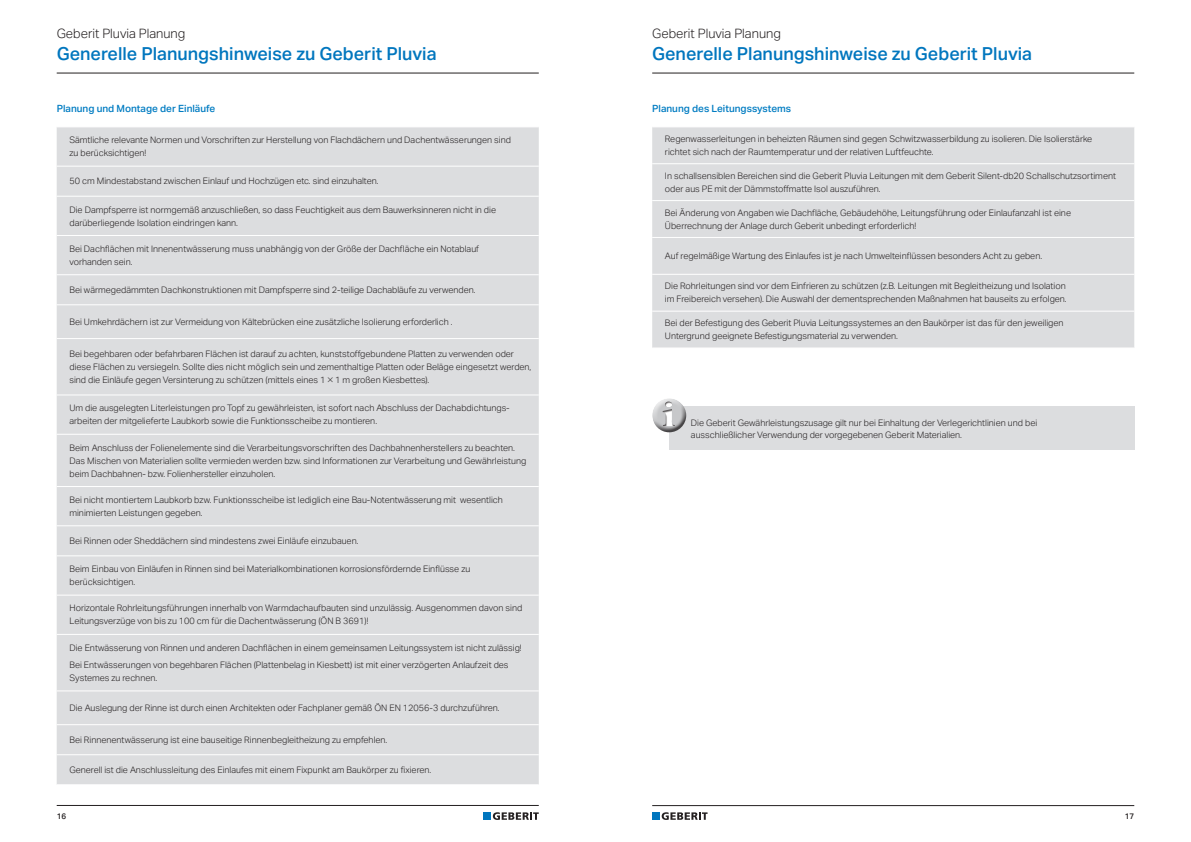
<style>
.page{position:relative;width:1191px;height:842px;background:#fff}
.page>*{position:absolute;margin:0;border:0;box-sizing:border-box;transform-origin:0 0}
.t1{font:500 18px "Aktiv Grotesk Geberit";color:#0076be}
.t2{font:300 13px "Aktiv Grotesk Geberit";color:#231f20}
.t3{font:500 10px "Aktiv Grotesk Geberit";color:#007cc2}
.t4{font:300 9px/13px "Aktiv Grotesk Geberit";color:#231f20}
.t5{font:500 8px "Aktiv Grotesk Geberit";color:#231f20}
</style>
<div class="page">
<svg style="left:493px;top:812px;width:46px;height:8px"></svg>
<div style="left:483px;top:812px;width:8px;height:8px;background:#0076be"></div>
<svg style="left:661px;top:812px;width:46px;height:8px"></svg>
<div style="left:652px;top:812px;width:7px;height:8px;background:#0076be"></div>
<hr style="left:57px;top:805px;width:482px;height:1px;background:#231f20">
<hr style="left:652px;top:805px;width:482px;height:1px;background:#231f20">
<hr style="left:57px;top:73px;width:482px;height:1px;background:#231f20">
<hr style="left:652px;top:73px;width:482px;height:1px;background:#231f20">
<div style="left:57px;top:128px;width:482px;height:656px;background:#dcdddf"></div>
<hr style="left:57px;top:166px;width:482px;height:1px;background:#fff">
<hr style="left:57px;top:196px;width:482px;height:1px;background:#fff">
<hr style="left:57px;top:235px;width:482px;height:1px;background:#fff">
<hr style="left:57px;top:274px;width:482px;height:1px;background:#fff">
<hr style="left:57px;top:305px;width:482px;height:1px;background:#fff">
<hr style="left:57px;top:338px;width:482px;height:1px;background:#fff">
<hr style="left:57px;top:395px;width:482px;height:1px;background:#fff">
<hr style="left:57px;top:434px;width:482px;height:1px;background:#fff">
<hr style="left:57px;top:486px;width:482px;height:1px;background:#fff">
<hr style="left:57px;top:525px;width:482px;height:1px;background:#fff">
<hr style="left:57px;top:556px;width:482px;height:1px;background:#fff">
<hr style="left:57px;top:595px;width:482px;height:1px;background:#fff">
<hr style="left:57px;top:634px;width:482px;height:1px;background:#fff">
<hr style="left:57px;top:691px;width:482px;height:1px;background:#fff">
<hr style="left:57px;top:724px;width:482px;height:1px;background:#fff">
<hr style="left:57px;top:754px;width:482px;height:1px;background:#fff">
<div style="left:669px;top:407px;width:465px;height:43px;background:#dcdddf"></div>
<div style="left:652px;top:397px;width:36px;height:25px;background:#fff;opacity:.75"></div>
<div style="left:652px;top:403px;width:36px;height:30px;background:#231f20;opacity:.75"></div>
<div style="left:661px;top:400px;width:14px;height:26px;background:#231f20;opacity:.75"></div>
<div style="left:652px;top:128px;width:482px;height:220px;background:#dcdddf"></div>
<hr style="left:652px;top:163px;width:482px;height:1px;background:#fff">
<hr style="left:652px;top:200px;width:482px;height:1px;background:#fff">
<hr style="left:652px;top:237px;width:482px;height:1px;background:#fff">
<hr style="left:652px;top:274px;width:482px;height:1px;background:#fff">
<hr style="left:652px;top:311px;width:482px;height:1px;background:#fff">
<h2 class="t2" style="left:57px;top:26px;width:130px">Geberit Pluvia Planung</h2>
<h1 class="t1" style="left:57px;top:42px;width:381px">Generelle Planungshinweise zu Geberit Pluvia</h1>
<h2 class="t2" style="left:652px;top:26px;width:130px">Geberit Pluvia Planung</h2>
<h1 class="t1" style="left:652px;top:42px;width:381px">Generelle Planungshinweise zu Geberit Pluvia</h1>
<p class="t3" style="left:57px;top:102px;width:160px">Planung und Montage der Einläufe</p>
<p class="t3" style="left:652px;top:102px;width:140px">Planung des Leitungssystems</p>
<p class="t4" style="left:69px;top:134px;width:443px">Sämtliche relevante Normen und Vorschriften zur Herstellung von Flachdächern und Dachentwässerungen sind zu berücksichtigen!</p>
<p class="t4" style="left:69px;top:175px;width:311px">50 cm Mindestabstand zwischen Einlauf und Hochzügen etc. sind einzuhalten.</p>
<p class="t4" style="left:69px;top:203px;width:428px">Die Dampfsperre ist normgemäß anzuschließen, so dass Feuchtigkeit aus dem Bauwerksinneren nicht in die darüberliegende Isolation eindringen kann.</p>
<p class="t4" style="left:69px;top:242px;width:411px">Bei Dachflächen mit Innenentwässerung muss unabhängig von der Größe der Dachfläche ein Notablauf vorhanden sein.</p>
<p class="t4" style="left:69px;top:283px;width:407px">Bei wärmegedämmten Dachkonstruktionen mit Dampfsperre sind 2-teilige Dachabläufe zu verwenden.</p>
<p class="t4" style="left:69px;top:315px;width:385px">Bei Umkehrdächern ist zur Vermeidung von Kältebrücken eine zusätzliche Isolierung erforderlich .</p>
<p class="t4" style="left:69px;top:347px;width:463px">Bei begehbaren oder befahrbaren Flächen ist darauf zu achten, kunststoffgebundene Platten zu verwenden oder diese Flächen zu versiegeln. Sollte dies nicht möglich sein und zementhaltige Platten oder Beläge eingesetzt werden, sind die Einläufe gegen Versinterung zu schützen (mittels eines 1 ✕ 1 m großen Kiesbettes).</p>
<p class="t4" style="left:69px;top:402px;width:442px">Um die ausgelegten Literleistungen pro Topf zu gewährleisten, ist sofort nach Abschluss der Dachabdichtungs&shy;arbeiten der mitgelieferte Laubkorb sowie die Funktionsscheibe zu montieren.</p>
<p class="t4" style="left:69px;top:441px;width:458px">Beim Anschluss der Folienelemente sind die Verarbeitungsvorschriften des Dachbahnenherstellers zu beachten.<br>Das Mischen von Materialien sollte vermieden werden bzw. sind Informationen zur Verarbeitung und Gewährleistung beim Dachbahnen- bzw. Folienhersteller einzuholen.</p>
<p class="t4" style="left:69px;top:493px;width:435px">Bei nicht montiertem Laubkorb bzw. Funktionsscheibe ist lediglich eine Bau-Notentwässerung mit wesentlich minimierten Leistungen gegeben.</p>
<p class="t4" style="left:69px;top:534px;width:290px">Bei Rinnen oder Sheddächern sind mindestens zwei Einläufe einzubauen.</p>
<p class="t4" style="left:69px;top:562px;width:402px">Beim Einbau von Einläufen in Rinnen sind bei Materialkombinationen korrosionsfördernde Einflüsse zu berücksichtigen.</p>
<p class="t4" style="left:69px;top:602px;width:454px">Horizontale Rohrleitungsführungen innerhalb von Warmdachaufbauten sind unzulässig. Ausgenommen davon sind<br>Leitungsverzüge von bis zu 100 cm für die Dachentwässerung (ÖN B 3691)!</p>
<p class="t4" style="left:69px;top:639px;width:454px;line-height:17.3px">Die Entwässerung von Rinnen und anderen Dachflächen in einem gemeinsamen Leitungssystem ist nicht zulässig!<br>Bei Entwässerungen von begehbaren Flächen (Plattenbelag in Kiesbett) ist mit einer verzögerten Anlaufzeit des</p>
<p class="t4" style="left:69px;top:671px;width:89px">Systemes zu rechnen.</p>
<p class="t4" style="left:69px;top:701px;width:431px">Die Auslegung der Rinne ist durch einen Architekten oder Fachplaner gemäß ÖN EN 12056-3 durchzuführen.</p>
<p class="t4" style="left:69px;top:733px;width:319px">Bei Rinnenentwässerung ist eine bauseitige Rinnenbegleitheizung zu empfehlen.</p>
<p class="t4" style="left:69px;top:763px;width:363px">Generell ist die Anschlussleitung des Einlaufes mit einem Fixpunkt am Baukörper zu fixieren.</p>
<p class="t4" style="left:665px;top:132px;width:429px">Regenwasserleitungen in beheizten Räumen sind gegen Schwitzwasserbildung zu isolieren. Die Isolierstärke richtet sich nach der Raumtemperatur und der relativen Luftfeuchte.</p>
<p class="t4" style="left:665px;top:169px;width:452px">In schallsensiblen Bereichen sind die Geberit Pluvia Leitungen mit dem Geberit Silent-db20 Schallschutzsortiment oder aus PE mit der Dämmstoffmatte Isol auszuführen.</p>
<p class="t4" style="left:665px;top:206px;width:407px">Bei Änderung von Angaben wie Dachfläche, Gebäudehöhe, Leitungsführung oder Einlaufanzahl ist eine<br>Überrechnung der Anlage durch Geberit unbedingt erforderlich!</p>
<p class="t4" style="left:665px;top:249px;width:379px">Auf regelmäßige Wartung des Einlaufes ist je nach Umwelteinflüssen besonders Acht zu geben.</p>
<p class="t4" style="left:665px;top:280px;width:403px">Die Rohrleitungen sind vor dem Einfrieren zu schützen (z.B. Leitungen mit Begleitheizung und Isolation im Freibereich versehen). Die Auswahl der dementsprechenden Maßnahmen hat bauseits zu erfolgen.</p>
<p class="t4" style="left:665px;top:317px;width:400px">Bei der Befestigung des Geberit Pluvia Leitungssystemes an den Baukörper ist das für den jeweiligen<br>Untergrund geeignete Befestigungsmaterial zu verwenden.</p>
<p class="t4" style="left:691px;top:416px;width:348px;line-height:12px">Die Geberit Gewährleistungszusage gilt nur bei Einhaltung der Verlegerichtlinien und bei ausschließlicher Verwendung der vorgegebenen Geberit Materialien.</p>
<p class="t5" style="left:57px;top:812px;width:11px">16</p>
<p class="t5" style="left:1124px;top:812px;width:11px">17</p>
</div>
